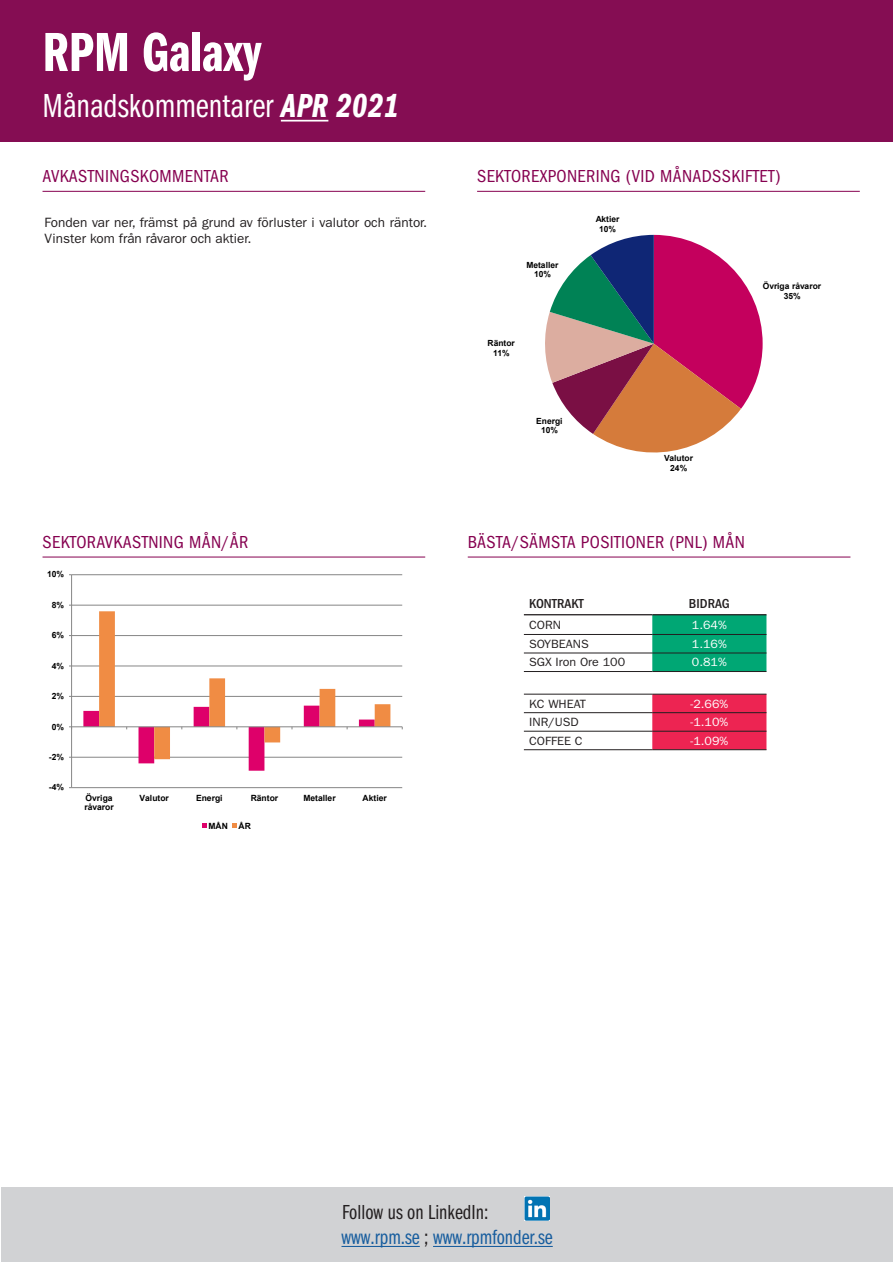
<style>
.page{position:relative;width:893px;height:1263px;background:#fff}
.page>*{position:absolute;margin:0;border:0;box-sizing:border-box;transform-origin:0 0}
.t1{font:57px "ITC Franklin Gothic Std Dm Cp";color:#fff}
.t2{font:34.5px "ITC Franklin Gothic Std Bk Cp";color:#fff}
.t3{font:21px/25.2px "ITC Franklin Gothic Std Bk Cp";color:#175d9e}
.Factsheet_Header{font:condensed 18px "ITC Franklin Gothic Std";letter-spacing:.02em;color:#860150}
.t4{font:13.5px/16.2px "ITC Franklin Gothic Std";color:#231f20}
.t5{font:500 condensed 13.5px "ITC Franklin Gothic Std";color:#231f20;scale:1.04 1}
.t6{font:12px "ITC Franklin Gothic Std";color:#231f20;scale:1.04 1}
.t7{font:12px "ITC Franklin Gothic Std";color:#fff;scale:1.04 1}
.t8{font:700 8.55px/9.9px "Arial";color:#000}
.t9{font:700 8.4px/9.8px "Arial";color:#000;text-align:center}
.s1{font-family:"ITC Franklin Gothic Std Dm Cp It"}
.s2{color:#231f20}
</style>
<div class="page">
<div style="left:0;top:0;width:893px;height:141px;background:#850d53"></div>
<div style="left:1px;top:1187px;width:892px;height:75px;background:#d1d2d4"></div>
<hr style="left:341px;top:1246px;width:79px;height:1px;background:#175d9e">
<hr style="left:433px;top:1246px;width:120px;height:1px;background:#175d9e">
<img style="left:525px;top:1196px;width:25px;height:25px">
<hr style="left:477px;top:191px;width:383px;height:1px;background:#860150">
<svg style="left:545px;top:235px;width:218px;height:218px"></svg>
<hr style="left:281px;top:120px;width:47px;height:2px;background:#fff">
<hr style="left:43px;top:191px;width:382px;height:1px;background:#860150">
<hr style="left:43px;top:557px;width:382px;height:1px;background:#860150">
<hr style="left:468px;top:557px;width:382px;height:1px;background:#860150">
<hr style="left:72px;top:787px;width:330px;height:1px;background:#868686">
<hr style="left:72px;top:757px;width:330px;height:1px;background:#868686">
<hr style="left:72px;top:696px;width:330px;height:1px;background:#868686">
<hr style="left:72px;top:666px;width:330px;height:1px;background:#868686">
<hr style="left:72px;top:635px;width:330px;height:1px;background:#868686">
<hr style="left:72px;top:605px;width:330px;height:1px;background:#868686">
<hr style="left:72px;top:574px;width:330px;height:1px;background:#868686">
<hr style="left:71px;top:575px;width:1px;height:213px;background:#868686">
<hr style="left:72px;top:726px;width:330px;height:1px;background:#868686">
<svg style="left:83px;top:611px;width:307px;height:160px"></svg>
<svg style="left:202px;top:824px;width:4px;height:4px"></svg>
<svg style="left:232px;top:824px;width:5px;height:4px"></svg>
<div style="left:652px;top:615px;width:114px;height:56px;background:#00a774"></div>
<div style="left:652px;top:695px;width:114px;height:54px;background:#ed2452"></div>
<hr style="left:524px;top:614px;width:128px;height:1px;background:#231f20">
<hr style="left:652px;top:614px;width:114px;height:1px;background:#231f20">
<hr style="left:524px;top:634px;width:128px;height:1px;background:#231f20">
<hr style="left:652px;top:634px;width:114px;height:1px;background:#231f20">
<hr style="left:524px;top:653px;width:128px;height:1px;background:#231f20">
<hr style="left:652px;top:653px;width:114px;height:1px;background:#231f20">
<hr style="left:524px;top:671px;width:128px;height:1px;background:#231f20">
<hr style="left:652px;top:671px;width:114px;height:1px;background:#231f20">
<hr style="left:524px;top:694px;width:128px;height:1px;background:#231f20">
<hr style="left:652px;top:694px;width:114px;height:1px;background:#231f20">
<hr style="left:524px;top:712px;width:128px;height:1px;background:#231f20">
<hr style="left:652px;top:712px;width:114px;height:1px;background:#231f20">
<hr style="left:524px;top:731px;width:128px;height:1px;background:#231f20">
<hr style="left:652px;top:731px;width:114px;height:1px;background:#231f20">
<hr style="left:524px;top:749px;width:128px;height:1px;background:#231f20">
<hr style="left:652px;top:749px;width:114px;height:1px;background:#231f20">
<p class="t1" style="left:43px;top:21px;width:220px">RPM Galaxy</p>
<p class="t2" style="left:43px;top:87px;width:358px">Månadskommentarer <span class="s1">APR 2021</span></p>
<p class="Factsheet_Header" style="left:43px;top:166px;width:188px">AVKASTNINGSKOMMENTAR</p>
<p class="t4" style="left:45px;top:215px;width:384px">Fonden var ner, främst på grund av förluster i valutor och räntor.<br>Vinster kom från råvaror och aktier.</p>
<p class="Factsheet_Header" style="left:477px;top:166px;width:305px">SEKTOREXPONERING (VID MÅNADSSKIFTET)</p>
<p class="t9" style="left:526px;top:260px;width:33px">Metaller<br>10%</p>
<p class="t9" style="left:488px;top:338px;width:29px">Räntor<br>11%</p>
<p class="t9" style="left:536px;top:416px;width:28px">Energi<br>10%</p>
<p class="t9" style="left:596px;top:214px;width:25px">Aktier<br>10%</p>
<p class="t9" style="left:664px;top:453px;width:30px">Valutor<br>24%</p>
<p class="t9" style="left:763px;top:282px;width:60px">Övriga råvaror<br>35%</p>
<p class="Factsheet_Header" style="left:43px;top:532px;width:207px">SEKTORAVKASTNING MÅN/ÅR</p>
<p class="Factsheet_Header" style="left:468px;top:532px;width:279px">BÄSTA/SÄMSTA POSITIONER (PNL) MÅN</p>
<p class="t8" style="left:47px;top:570px;width:19px">10%</p>
<p class="t8" style="left:52px;top:600px;width:14px">8%</p>
<p class="t8" style="left:52px;top:630px;width:14px">6%</p>
<p class="t8" style="left:52px;top:661px;width:14px">4%</p>
<p class="t8" style="left:52px;top:691px;width:14px">2%</p>
<p class="t8" style="left:52px;top:722px;width:14px">0%</p>
<p class="t8" style="left:49px;top:752px;width:17px">-2%</p>
<p class="t8" style="left:49px;top:782px;width:17px">-4%</p>
<p class="t8" style="left:84px;top:793px;width:31px">Övriga råvaror</p>
<p class="t8" style="left:139px;top:793px;width:31px">Valutor</p>
<p class="t8" style="left:196px;top:793px;width:28px">Energi</p>
<p class="t8" style="left:251px;top:793px;width:29px">Räntor</p>
<p class="t8" style="left:303px;top:793px;width:34px">Metaller</p>
<p class="t8" style="left:363px;top:793px;width:26px">Aktier</p>
<p class="t8" style="left:208px;top:821px;width:21px">MÅN</p>
<p class="t8" style="left:239px;top:821px;width:14px">ÅR</p>
<p class="t5" style="left:529px;top:596px;width:54px">KONTRAKT</p>
<p class="t5" style="left:689px;top:596px;width:41px">BIDRAG</p>
<p class="t6" style="left:529px;top:618px;width:32px">CORN</p>
<p class="t7" style="left:692px;top:618px;width:35px">1.64%</p>
<p class="t6" style="left:529px;top:637px;width:59px">SOYBEANS</p>
<p class="t7" style="left:692px;top:637px;width:35px">1.16%</p>
<p class="t6" style="left:529px;top:655px;width:94px">SGX Iron Ore 100</p>
<p class="t7" style="left:692px;top:655px;width:35px">0.81%</p>
<p class="t6" style="left:529px;top:696px;width:56px">KC WHEAT</p>
<p class="t7" style="left:691px;top:696px;width:38px">-2.66%</p>
<p class="t6" style="left:529px;top:715px;width:49px">INR/USD</p>
<p class="t7" style="left:691px;top:715px;width:38px">-1.10%</p>
<p class="t6" style="left:529px;top:734px;width:53px">COFFEE C</p>
<p class="t7" style="left:691px;top:734px;width:38px">-1.09%</p>
<p class="t3" style="left:341px;top:1200px;width:213px"><span class="s2">Follow us on LinkedIn: </span>www.rpm.se <span class="s2">;</span> www.rpmfonder.se</p>
</div>
